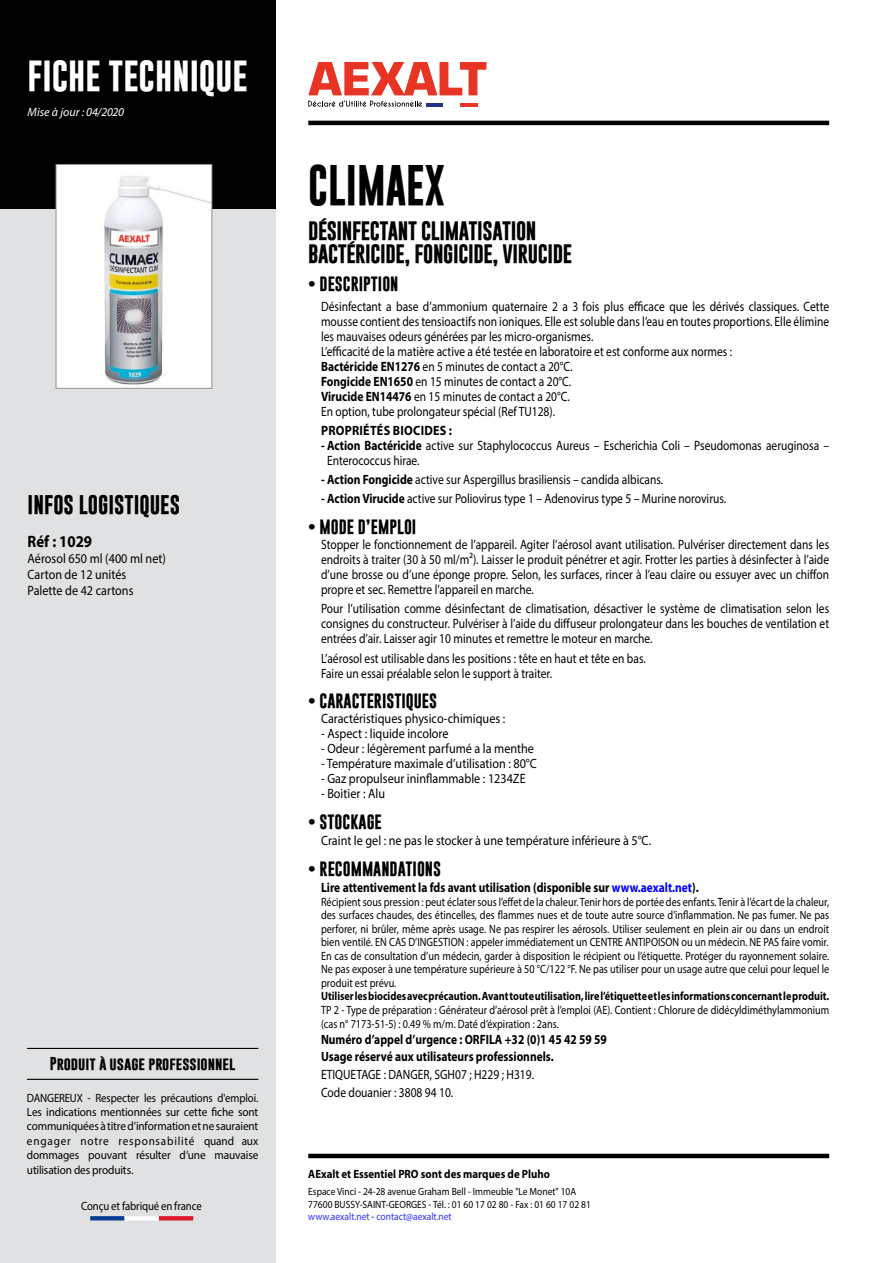
<style>
.page{position:relative;width:893px;height:1263px;background:#fff}
.page>*{position:absolute;margin:0;border:0;box-sizing:border-box;transform-origin:0 0}
.t1{font:700 41.4px "Gobold";color:#000;scale:.92 1}
.t2{font:700 31.5px "Gobold";color:#fff}
.t3{font:700 19.5px "Gobold";color:#000}
.t4{font:700 19.35px/23.1px "Gobold";letter-spacing:-.02em;color:#000}
.t5{font:700 16.5px "Myriad Pro";color:#000;scale:.9 1}
.t6{font:700 15px "Gobold";color:#000}
.t7{font:13.5px/15px "Myriad Pro";color:#000;scale:.85 1}
.t8{font:13.5px/16.2px "Myriad Pro";color:#000;scale:.9 1}
.t9{font:700 13.5px/16.2px "Myriad Pro";color:#000;scale:.85 1}
.t10{font:700 13.5px "Gobold";color:#000}
.t11{font:700 13.5px "Myriad Pro";letter-spacing:.02em;color:#000;scale:.9 1}
.t12{font:12px/13.5px "Myriad Pro";color:#000;text-align:justify;scale:.85 1}
.t13{font:12px/14.4px "Myriad Pro";color:#000;text-align:justify;scale:.9 1}
.t14{font:700 12px "Myriad Pro";color:#000;scale:.85 1}
.t15{font:700 12px "Myriad Pro";color:#000;scale:.9 1}
.t16{font:italic 12px "Myriad Pro";color:#fff}
.t17{font:10.5px/12.6px "Myriad Pro";color:#000;scale:.9 1}
.s1{font-weight:700}
.s2{color:#00f}
.s3{color:#2f2fff}
</style>
<div class="page">
<div style="left:0;top:0;width:275px;height:1263px;background:#dfe1e2"></div>
<div style="left:0;top:0;width:275px;height:208px;background:#000"></div>
<img style="left:58px;top:166px;width:152px;height:221px">
<div style="left:56px;top:164px;width:156px;height:225px;border:1px solid #919195"></div>
<svg style="left:90px;top:1216px;width:35px;height:4px"></svg>
<hr style="left:125px;top:1216px;width:34px;height:4px;background:#fff">
<svg style="left:159px;top:1216px;width:34px;height:4px"></svg>
<hr style="left:27px;top:1048px;width:231px;height:1px;background:#000">
<hr style="left:27px;top:1079px;width:231px;height:1px;background:#000">
<hr style="left:308px;top:121px;width:521px;height:4px;background:#000">
<hr style="left:426px;top:103px;width:17px;height:4px;background:#243285">
<hr style="left:460px;top:103px;width:17px;height:4px;background:#e83424">
<svg style="left:308px;top:62px;width:178px;height:33px"></svg>
<svg style="left:308px;top:101px;width:114px;height:6px"></svg>
<hr style="left:308px;top:1154px;width:521px;height:4px;background:#000">
<h2 class="t2" style="left:27px;top:56px;width:222px">FICHE TECHNIQUE</h2>
<p class="t16" style="left:28px;top:105px;width:98px">Mise à jour : 04/2020</p>
<h3 class="t3" style="left:28px;top:492px;width:154px">INFOS LOGISTIQUES</h3>
<p class="t5" style="left:28px;top:530px;width:73px">Réf : 1029</p>
<p class="t8" style="left:28px;top:550px;width:155px">Aérosol 650 ml (400 ml net)<br>Carton de 12 unités<br>Palette de 42 cartons</p>
<p class="t10" style="left:50px;top:1055px;width:187px">Produit à usage professionnel</p>
<p class="t13" style="left:27px;top:1090px;width:259px">DANGEREUX - Respecter les précautions d'emploi.<br>Les indications mentionnées sur cette fiche sont communiquées à titre d’information et ne sauraient engager notre responsabilité quand aux dommages pouvant résulter d’une mauvaise utilisation des produits.</p>
<p class="t13" style="left:81px;top:1199px;width:136px">Conçu et fabriqué en france</p>
<h1 class="t1" style="left:308px;top:158px;width:150px">CLIMAEX</h1>
<h3 class="t4" style="left:308px;top:219px;width:265px">DÉSINFECTANT CLIMATISATION<br>BACTÉRICIDE, FONGICIDE, VIRUCIDE</h3>
<p class="t6" style="left:308px;top:274px;width:92px">• DESCRIPTION</p>
<p class="t7" style="left:321px;top:298px;width:599px">Désinfectant a base d’ammonium quaternaire 2 a 3 fois plus efficace que les dérivés classiques. Cette mousse contient des tensioactifs non ioniques. Elle est soluble dans l’eau en toutes proportions. Elle élimine les mauvaises odeurs générées par les micro-organismes.<br>L’efficacité de la matière active a été testée en laboratoire et est conforme aux normes :<br><span class="s1">Bactéricide EN1276</span> en 5 minutes de contact a 20°C.<br><span class="s1">Fongicide EN1650</span> en 15 minutes de contact a 20°C.<br><span class="s1">Virucide EN14476</span> en 15 minutes de contact a 20°C.<br>En option, tube prolongateur spécial (Ref TU128).</p>
<p class="t11" style="left:321px;top:421px;width:147px">PROPRIÉTÉS BIOCIDES :</p>
<p class="t7" style="left:327px;top:438px;width:592px;text-indent:-6px"><span class="s1">- Action Bactéricide</span> active sur Staphylococcus Aureus – Escherichia Coli – Pseudomonas aeruginosa –<br>Enterococcus hirae.</p>
<p class="t7" style="left:321px;top:472px;width:404px"><span class="s1">- Action Fongicide</span> active sur Aspergillus brasiliensis – candida albicans.</p>
<p class="t7" style="left:321px;top:491px;width:478px"><span class="s1">- Action Virucide</span> active sur Poliovirus type 1 – Adenovirus type 5 – Murine norovirus.</p>
<p class="t6" style="left:308px;top:517px;width:110px">• MODE D’EMPLOI</p>
<p class="t7" style="left:321px;top:537px;width:599px;text-align:justify">Stopper le fonctionnement de l’appareil. Agiter l’aérosol avant utilisation. Pulvériser directement dans les endroits à traiter (30 à 50 ml/m²). Laisser le produit pénétrer et agir. Frotter les parties à désinfecter à l’aide d’une brosse ou d’une éponge propre. Selon, les surfaces, rincer à l’eau claire ou essuyer avec un chiffon propre et sec. Remettre l’appareil en marche.</p>
<p class="t7" style="left:321px;top:601px;width:599px;text-align:justify">Pour l’utilisation comme désinfectant de climatisation, désactiver le système de climatisation selon les consignes du constructeur. Pulvériser à l’aide du diffuseur prolongateur dans les bouches de ventilation et entrées d’air. Laisser agir 10 minutes et remettre le moteur en marche.</p>
<p class="t7" style="left:321px;top:650px;width:384px">L’aérosol est utilisable dans les positions : tête en haut et tête en bas.<br>Faire un essai préalable selon le support à traiter.</p>
<p class="t6" style="left:308px;top:691px;width:130px">• CARACTERISTIQUES</p>
<p class="t8" style="left:321px;top:710px;width:206px">Caractéristiques physico-chimiques :</p>
<p class="t8" style="left:321px;top:725px;width:143px">- Aspect : liquide incolore</p>
<p class="t8" style="left:321px;top:740px;width:238px">- Odeur : légèrement parfumé a la menthe</p>
<p class="t8" style="left:321px;top:755px;width:241px">- Température maximale d’utilisation : 80°C</p>
<p class="t8" style="left:321px;top:770px;width:229px">- Gaz propulseur ininflammable : 1234ZE</p>
<p class="t8" style="left:321px;top:785px;width:73px">- Boitier : Alu</p>
<p class="t6" style="left:308px;top:812px;width:75px">• STOCKAGE</p>
<p class="t8" style="left:321px;top:832px;width:368px">Craint le gel : ne pas le stocker à une température inférieure à 5°C.</p>
<p class="t6" style="left:308px;top:859px;width:134px">• RECOMMANDATIONS</p>
<p class="t9" style="left:321px;top:879px;width:446px">Lire attentivement la fds avant utilisation (disponible sur <span class="s2">www.aexalt.net</span>).</p>
<p class="t12" style="left:321px;top:895px;width:599px">Récipient sous pression : peut éclater sous l’effet de la chaleur. Tenir hors de portée des enfants. Tenir à l’écart de la chaleur, des surfaces chaudes, des étincelles, des flammes nues et de toute autre source d’inflammation. Ne pas fumer. Ne pas perforer, ni brûler, même après usage. Ne pas respirer les aérosols. Utiliser seulement en plein air ou dans un endroit bien ventilé. EN CAS D’INGESTION : appeler immédiatement un CENTRE ANTIPOISON ou un médecin. NE PAS faire vomir.<br>En cas de consultation d’un médecin, garder à disposition le récipient ou l’étiquette. Protéger du rayonnement solaire.<br>Ne pas exposer à une température supérieure à 50 °C/122 °F. Ne pas utiliser pour un usage autre que celui pour lequel le produit est prévu.</p>
<p class="t14" style="left:321px;top:988px;width:599px">Utiliser les biocides avec précaution. Avant toute utilisation, lire l’étiquette et les informations concernant le produit.</p>
<p class="t12" style="left:321px;top:1002px;width:599px;line-height:14.4px">TP 2 - Type de préparation : Générateur d’aérosol prêt à l’emploi (AE). Contient : Chlorure de didécyldiméthylammonium (cas n° 7173-51-5) : 0.49 % m/m. Daté d’éxpiration : 2ans.</p>
<p class="t9" style="left:321px;top:1031px;width:338px">Numéro d’appel d’urgence : ORFILA +32 (0)1 45 42 59 59<br>Usage réservé aux utilisateurs professionnels.</p>
<p class="t7" style="left:321px;top:1065px;width:252px;line-height:18.3px">ETIQUETAGE : DANGER, SGH07 ; H229 ; H319.<br>Code douanier : 3808 94 10.</p>
<p class="t15" style="left:308px;top:1166px;width:270px">AExalt et Essentiel PRO sont des marques de Pluho</p>
<p class="t17" style="left:308px;top:1185px;width:315px">Espace Vinci - 24-28 avenue Graham Bell - Immeuble "Le Monet" 10A<br>77600 BUSSY-SAINT-GEORGES - Tél. : 01 60 17 02 80 - Fax : 01 60 17 02 81 <span class="s3">www.aexalt.net</span> - <span class="s3">contact@aexalt.net</span></p>
</div>
